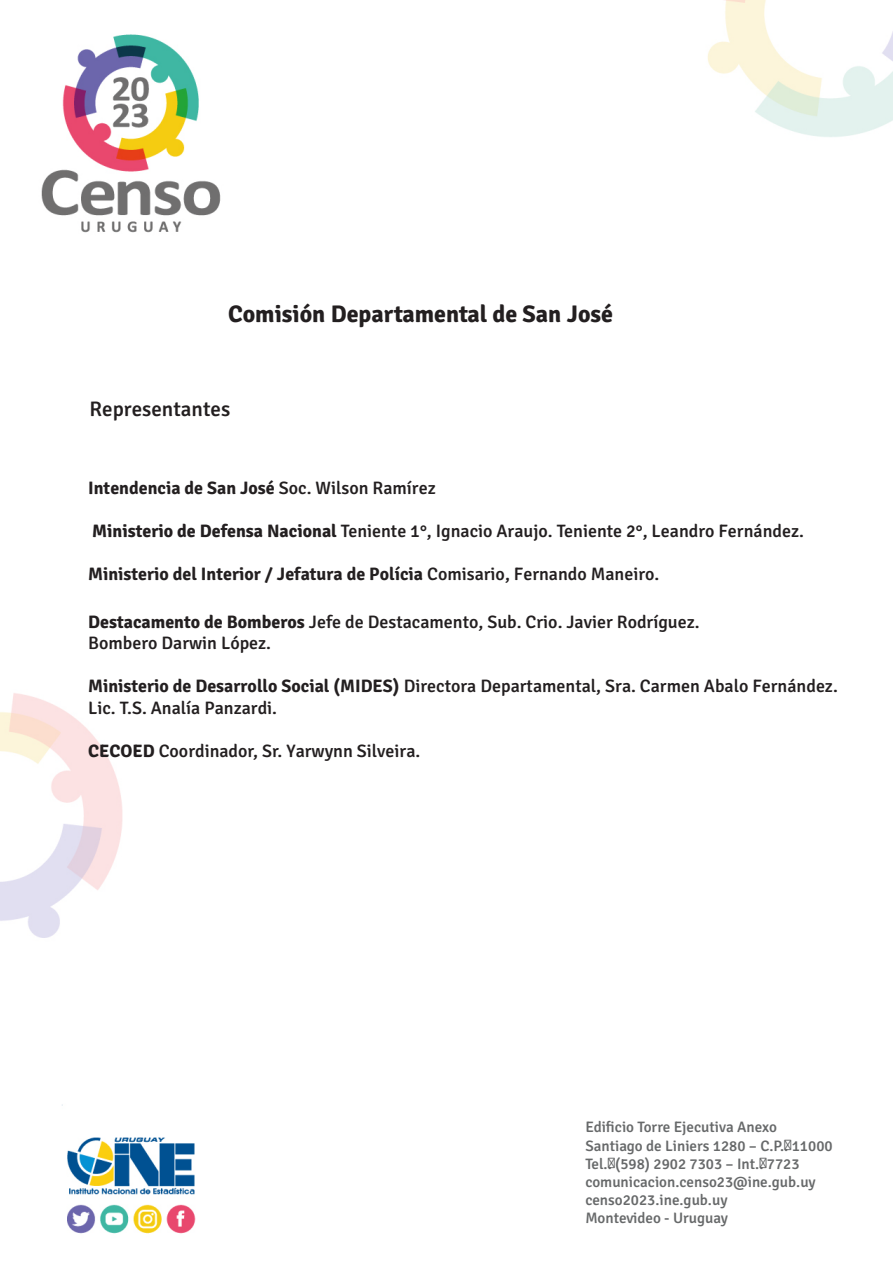
<style>
.page{position:relative;width:893px;height:1263px;background:#fff}
.page>*{position:absolute;margin:0;border:0;box-sizing:border-box;transform-origin:0 0}
.t1{font:300 24px "Signika";color:#231f20}
.t2{font:500 21px "Signika";color:#231f20}
.t3{font:500 18px/21.6px "Signika";color:#231f20}
.t4{font:300 18px "Signika";color:#231f20}
.t5{font:500 15.15px/18.1px "Signika";color:#67696a}
.s1{font-weight:500}
.s2{font-weight:300}
</style>
<div class="page">
<img style="left:0;top:0;width:893px;height:1234px">
<h1 class="t1" style="left:228px;top:297px;width:386px">Comisión Departamental de San José</h1>
<p class="t2" style="left:90px;top:394px;width:142px">Representantes</p>
<p class="t4" style="left:88px;top:475px;width:349px">Intendencia de San José <span class="s1">Soc. Wilson Ramírez</span></p>
<p class="t3" style="left:92px;top:519px;width:713px"><span class="s2">Ministerio de Defensa Nacional</span> Teniente 1°, Ignacio Araujo. Teniente 2°, Leandro Fernández.</p>
<p class="t4" style="left:88px;top:561px;width:573px">Ministerio del Interior / Jefatura de Polícia <span class="s1">Comisario, Fernando Maneiro.</span></p>
<p class="t3" style="left:88px;top:610px;width:613px"><span class="s2">Destacamento de Bomberos</span> Jefe de Destacamento, Sub. Crio. Javier Rodríguez.<br>Bombero Darwin López.</p>
<p class="t3" style="left:88px;top:674px;width:751px"><span class="s2">Ministerio de Desarrollo Social (MIDES)</span> Directora Departamental, Sra. Carmen Abalo Fernández.<br>Lic. T.S. Analía Panzardi.</p>
<p class="t3" style="left:88px;top:739px;width:334px"><span class="s2">CECOED</span> Coordinador, Sr. Yarwynn Silveira.</p>
<p class="t5" style="left:585px;top:1117px;width:249px">Edificio Torre Ejecutiva Anexo<br>Santiago de Liniers 1280 – C.P.: 11000<br>Tel.: (598) 2902 7303 – Int.: 7723 comunicacion.censo23@ine.gub.uy censo2023.ine.gub.uy<br>Montevideo - Uruguay</p>
</div>
